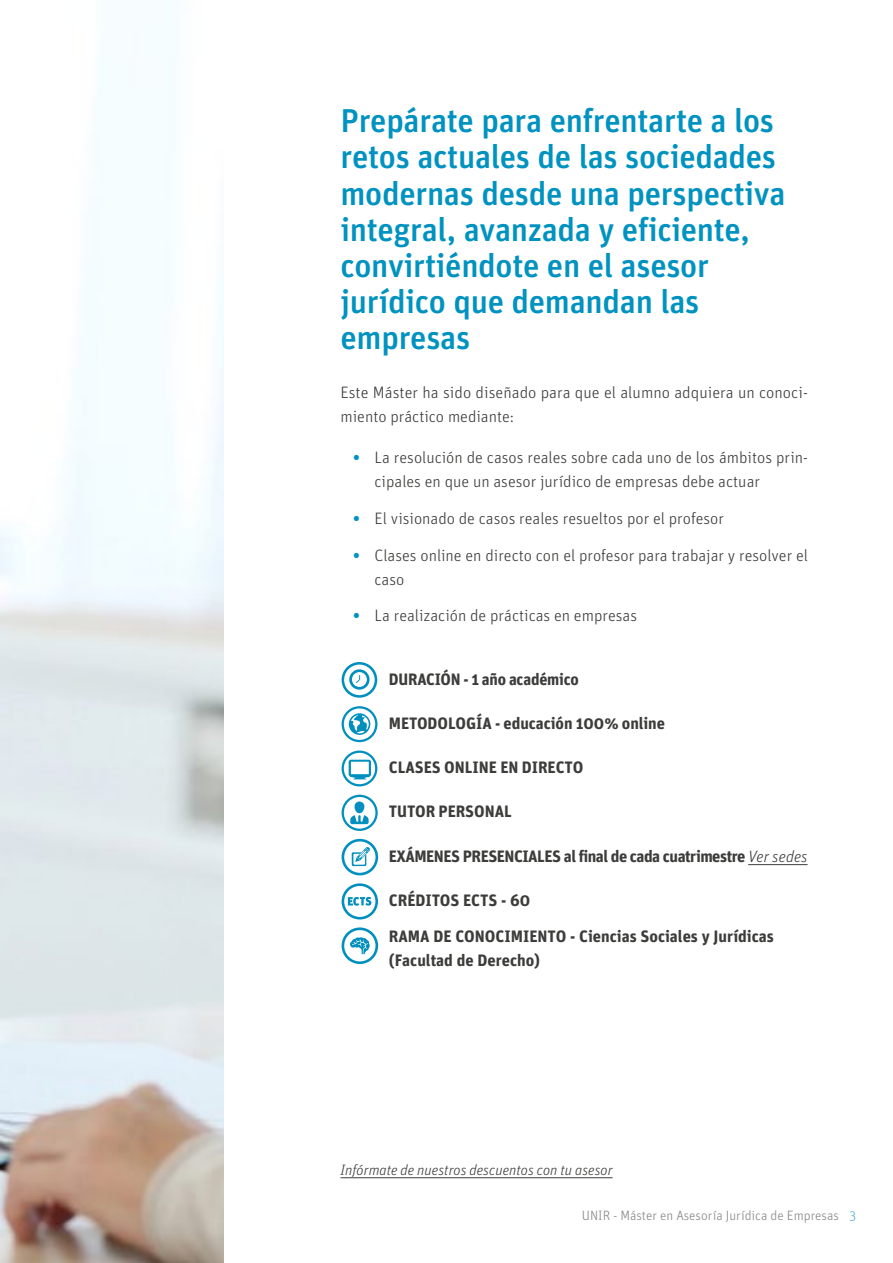
<style>
.page{position:relative;width:893px;height:1263px;background:#fff}
.page>*{position:absolute;margin:0;border:0;box-sizing:border-box;transform-origin:0 0}
.t1{font:500 33px/36px "Unit OT";letter-spacing:-.01em;color:#0092c0}
.t2{font:300 16.5px/24px "Unit OT";color:#3c3c3b}
.t3{font:700 16.5px/36.2px "Unit OT";letter-spacing:-.005em;color:#3c3c3b}
.t4{font:700 16.5px "Unit OT";letter-spacing:-.03em;color:#3c3c3b}
.t5{font:italic 300 15px "Unit OT";color:#3c3c3b}
.t6{font:300 13.5px "Unit OT";color:#878787}
.s1{font-weight:700;color:#0092c0}
.s2{font-weight:300;font-style:italic}
.s3{color:#4eaece}
</style>
<div class="page">
<img style="left:0;top:0;width:223px;height:1263px">
<svg style="left:342px;top:662px;width:35px;height:36px"></svg>
<hr style="left:748px;top:864px;width:60px;height:1px;background:#3c3c3b">
<svg style="left:342px;top:839px;width:36px;height:36px"></svg>
<svg style="left:342px;top:883px;width:36px;height:36px"></svg>
<svg style="left:342px;top:927px;width:36px;height:37px"></svg>
<svg style="left:342px;top:706px;width:35px;height:36px"></svg>
<svg style="left:342px;top:750px;width:35px;height:36px"></svg>
<svg style="left:342px;top:795px;width:36px;height:36px"></svg>
<hr style="left:340px;top:1177px;width:273px;height:1px;background:#3c3c3b">
<h1 class="t1" style="left:340px;top:103px;width:447px">Prepárate para enfrentarte a los retos actuales de las sociedades modernas desde una perspectiva integral, avanzada y eficiente, convirtiéndote en el asesor jurídico que demandan las empresas</h1>
<p class="t2" style="left:340px;top:380px;width:469px">Este Máster ha sido diseñado para que el alumno adquiera un conoci&shy;miento práctico mediante:</p>
<p class="t2" style="left:375px;top:445px;width:435px;text-indent:-21px"><span class="s1">•</span> La resolución de casos reales sobre cada uno de los ámbitos prin&shy;cipales en que un asesor jurídico de empresas debe actuar</p>
<p class="t2" style="left:353px;top:506px;width:372px"><span class="s1">•</span> El visionado de casos reales resueltos por el profesor</p>
<p class="t2" style="left:375px;top:543px;width:435px;text-indent:-21px"><span class="s1">•</span> Clases online en directo con el profesor para trabajar y resolver el caso</p>
<p class="t2" style="left:353px;top:604px;width:285px"><span class="s1">•</span> La realización de prácticas en empresas</p>
<p class="t3" style="left:389px;top:661px;width:192px">DURACIÓN - 1 año académico</p>
<p class="t3" style="left:389px;top:705px;width:278px">METODOLOGÍA - educación 100% online</p>
<p class="t3" style="left:389px;top:749px;width:196px">CLASES ONLINE EN DIRECTO</p>
<p class="t3" style="left:389px;top:793px;width:124px">TUTOR PERSONAL</p>
<p class="t4" style="left:389px;top:845px;width:420px">EXÁMENES PRESENCIALES al final de cada cuatrimestre <span class="s2">Ver sedes</span></p>
<p class="t3" style="left:389px;top:882px;width:387px">CRÉDITOS ECTS - 60<br>RAMA DE CONOCIMIENTO - Ciencias Sociales y Jurídicas</p>
<p class="t3" style="left:389px;top:942px;width:153px">(Facultad de Derecho)</p>
<p class="t5" style="left:340px;top:1161px;width:274px">Infórmate de nuestros descuentos con tu asesor</p>
<p class="t6" style="left:582px;top:1207px;width:276px">UNIR - Máster en Asesoría Jurídica de Empresas <span class="s3">3</span></p>
</div>
